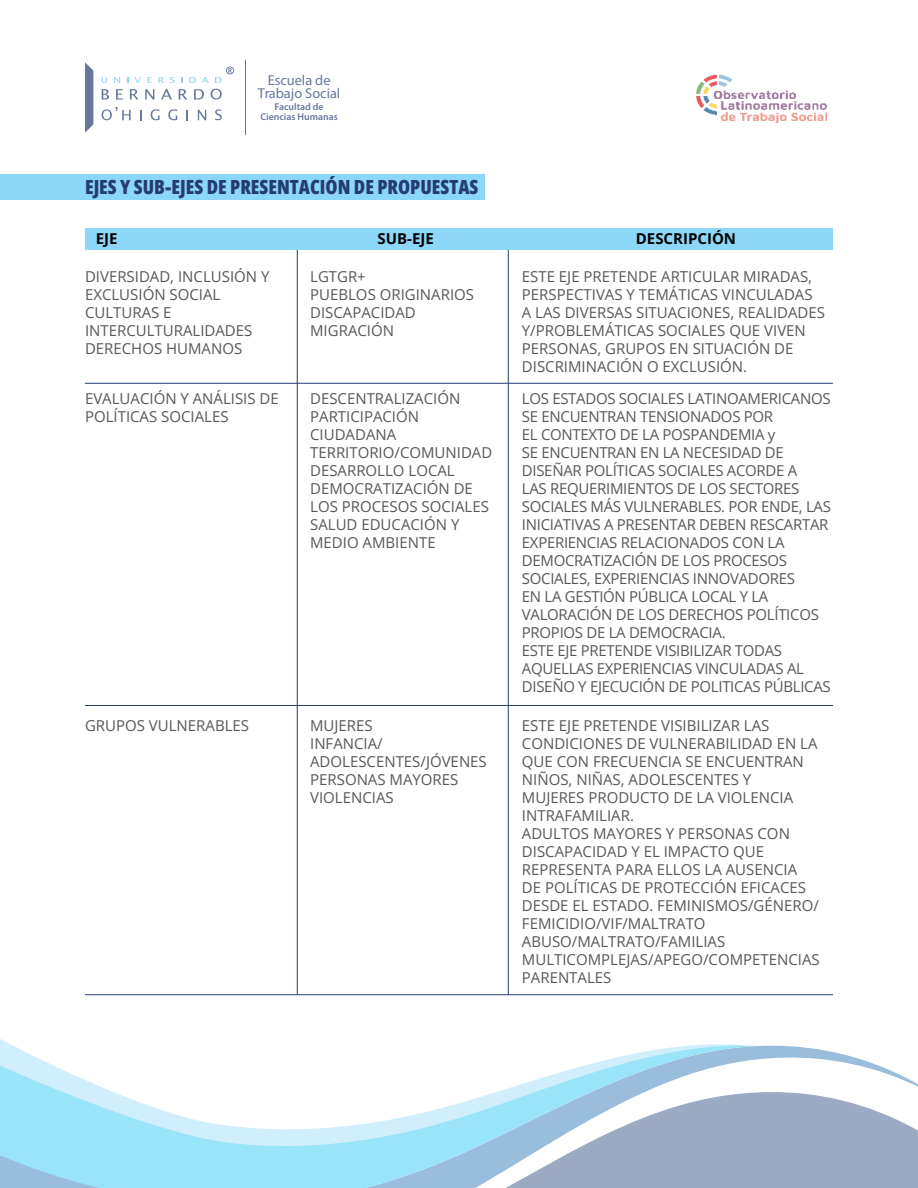
<style>
.page{position:relative;width:918px;height:1188px;background:#fff}
.page>*{position:absolute;margin:0;border:0;box-sizing:border-box;transform-origin:0 0}
.t1{font:800 19.5px "Open Sans Condensed";color:#243c73}
.t2{font:15px/18px "Open Sans";color:#575756}
.t3{font:15px/18px "Open Sans";letter-spacing:-.02em;color:#575756}
.t4{font:700 15px "Open Sans";color:#000}
.t5{font:14.4px/13px "Myriad Pro";color:#243c73;text-align:center}
.t6{font:600 9.9px/9.8px "Myriad Pro";color:#243c73;text-align:center}
</style>
<div class="page">
<svg style="left:85px;top:62px;width:8px;height:71px"></svg>
<svg style="left:102px;top:89px;width:7px;height:11px"></svg>
<svg style="left:116px;top:89px;width:7px;height:11px"></svg>
<svg style="left:130px;top:89px;width:9px;height:11px"></svg>
<svg style="left:145px;top:89px;width:9px;height:11px"></svg>
<svg style="left:161px;top:89px;width:11px;height:11px"></svg>
<svg style="left:179px;top:89px;width:8px;height:11px"></svg>
<svg style="left:194px;top:89px;width:10px;height:11px"></svg>
<svg style="left:211px;top:89px;width:11px;height:11px"></svg>
<svg style="left:140px;top:110px;width:2px;height:10px"></svg>
<svg style="left:151px;top:109px;width:9px;height:11px"></svg>
<svg style="left:168px;top:109px;width:9px;height:11px"></svg>
<svg style="left:198px;top:110px;width:8px;height:10px"></svg>
<svg style="left:215px;top:109px;width:7px;height:11px"></svg>
<svg style="left:102px;top:107px;width:29px;height:13px"></svg>
<svg style="left:102px;top:77px;width:5px;height:6px"></svg>
<svg style="left:114px;top:77px;width:6px;height:6px"></svg>
<svg style="left:134px;top:77px;width:7px;height:6px"></svg>
<svg style="left:148px;top:77px;width:4px;height:6px"></svg>
<svg style="left:158px;top:77px;width:6px;height:6px"></svg>
<svg style="left:170px;top:77px;width:5px;height:6px"></svg>
<svg style="left:189px;top:77px;width:7px;height:6px"></svg>
<svg style="left:202px;top:77px;width:7px;height:6px"></svg>
<svg style="left:215px;top:67px;width:19px;height:16px"></svg>
<hr style="left:245px;top:60px;width:1px;height:75px;background:#243c73">
<img style="left:695px;top:74px;width:132px;height:50px">
<div style="left:0;top:174px;width:485px;height:25px;background:#8cd6f8"></div>
<hr style="left:297px;top:228px;width:1px;height:766px;background:#243c73">
<hr style="left:85px;top:383px;width:748px;height:1px;background:#243c73">
<hr style="left:85px;top:994px;width:748px;height:1px;background:#243c73">
<hr style="left:85px;top:705px;width:748px;height:1px;background:#243c73">
<hr style="left:508px;top:228px;width:1px;height:766px;background:#243c73">
<div style="left:85px;top:228px;width:748px;height:21px;background:#8cd6f8"></div>
<svg style="left:759px;top:1045px;width:159px;height:143px;fill:#9daac4"></svg>
<svg style="left:0;top:1045px;width:759px;height:143px"></svg>
<p class="t5" style="left:258px;top:75px;width:84px">Escuela de<br>Trabajo Social</p>
<p class="t6" style="left:260px;top:102px;width:79px">Facultad de<br>Ciencias Humanas</p>
<h1 class="t1" style="left:85px;top:179px;width:395px">EJES Y SUB-EJES DE PRESENTACIÓN DE PROPUESTAS</h1>
<p class="t4" style="left:96px;top:232px;width:23px">EJE</p>
<p class="t4" style="left:378px;top:232px;width:58px">SUB-EJE</p>
<p class="t4" style="left:636px;top:232px;width:102px">DESCRIPCIÓN</p>
<p class="t2" style="left:85px;top:267px;width:186px">DIVERSIDAD, INCLUSIÓN Y<br>EXCLUSIÓN SOCIAL<br>CULTURAS E<br>INTERCULTURALIDADES<br>DERECHOS HUMANOS</p>
<p class="t2" style="left:85px;top:389px;width:195px">EVALUACIÓN Y ANÁLISIS DE<br>POLÍTICAS SOCIALES</p>
<p class="t2" style="left:522px;top:267px;width:305px">ESTE EJE PRETENDE ARTICULAR MIRADAS, PERSPECTIVAS Y TEMÁTICAS VINCULADAS A LAS DIVERSAS SITUACIONES, REALIDADES Y/PROBLEMÁTICAS SOCIALES QUE VIVEN PERSONAS, GRUPOS EN SITUACIÓN DE DISCRIMINACIÓN O EXCLUSIÓN.</p>
<p class="t3" style="left:522px;top:389px;width:311px">LOS ESTADOS SOCIALES LATINOAMERICANOS SE ENCUENTRAN TENSIONADOS POR<br>EL CONTEXTO DE LA POSPANDEMIA y<br>SE ENCUENTRAN EN LA NECESIDAD DE DISEÑAR POLÍTICAS SOCIALES ACORDE A<br>LAS REQUERIMIENTOS DE LOS SECTORES SOCIALES MÁS VULNERABLES. POR ENDE, LAS INICIATIVAS A PRESENTAR DEBEN RESCARTAR EXPERIENCIAS RELACIONADOS CON LA DEMOCRATIZACIÓN DE LOS PROCESOS SOCIALES, EXPERIENCIAS INNOVADORES<br>EN LA GESTIÓN PÚBLICA LOCAL Y LA VALORACIÓN DE LOS DERECHOS POLÍTICOS PROPIOS DE LA DEMOCRACIA.<br>ESTE EJE PRETENDE VISIBILIZAR TODAS AQUELLAS EXPERIENCIAS VINCULADAS AL DISEÑO Y EJECUCIÓN DE POLITICAS PÚBLICAS</p>
<p class="t2" style="left:522px;top:716px;width:299px">ESTE EJE PRETENDE VISIBILIZAR LAS<br>CONDICIONES DE VULNERABILIDAD EN LA<br>QUE CON FRECUENCIA SE ENCUENTRAN<br>NIÑOS, NIÑAS, ADOLESCENTES Y<br>MUJERES PRODUCTO DE LA VIOLENCIA<br>INTRAFAMILIAR.<br>ADULTOS MAYORES Y PERSONAS CON<br>DISCAPACIDAD Y EL IMPACTO QUE<br>REPRESENTA PARA ELLOS LA AUSENCIA<br>DE POLÍTICAS DE PROTECCIÓN EFICACES<br>DESDE EL ESTADO. FEMINISMOS/GÉNERO/<br>FEMICIDIO/VIF/MALTRATO<br>ABUSO/MALTRATO/FAMILIAS<br>MULTICOMPLEJAS/APEGO/COMPETENCIAS<br>PARENTALES</p>
<p class="t2" style="left:310px;top:267px;width:165px">LGTGR+<br>PUEBLOS ORIGINARIOS<br>DISCAPACIDAD<br>MIGRACIÓN</p>
<p class="t2" style="left:310px;top:389px;width:184px">DESCENTRALIZACIÓN<br>PARTICIPACIÓN<br>CIUDADANA<br>TERRITORIO/COMUNIDAD<br>DESARROLLO LOCAL<br>DEMOCRATIZACIÓN DE<br>LOS PROCESOS SOCIALES<br>SALUD EDUCACIÓN Y<br>MEDIO AMBIENTE</p>
<p class="t2" style="left:85px;top:716px;width:166px">GRUPOS VULNERABLES</p>
<p class="t2" style="left:310px;top:716px;width:178px">MUJERES<br>INFANCIA/<br>ADOLESCENTES/JÓVENES<br>PERSONAS MAYORES<br>VIOLENCIAS</p>
</div>
